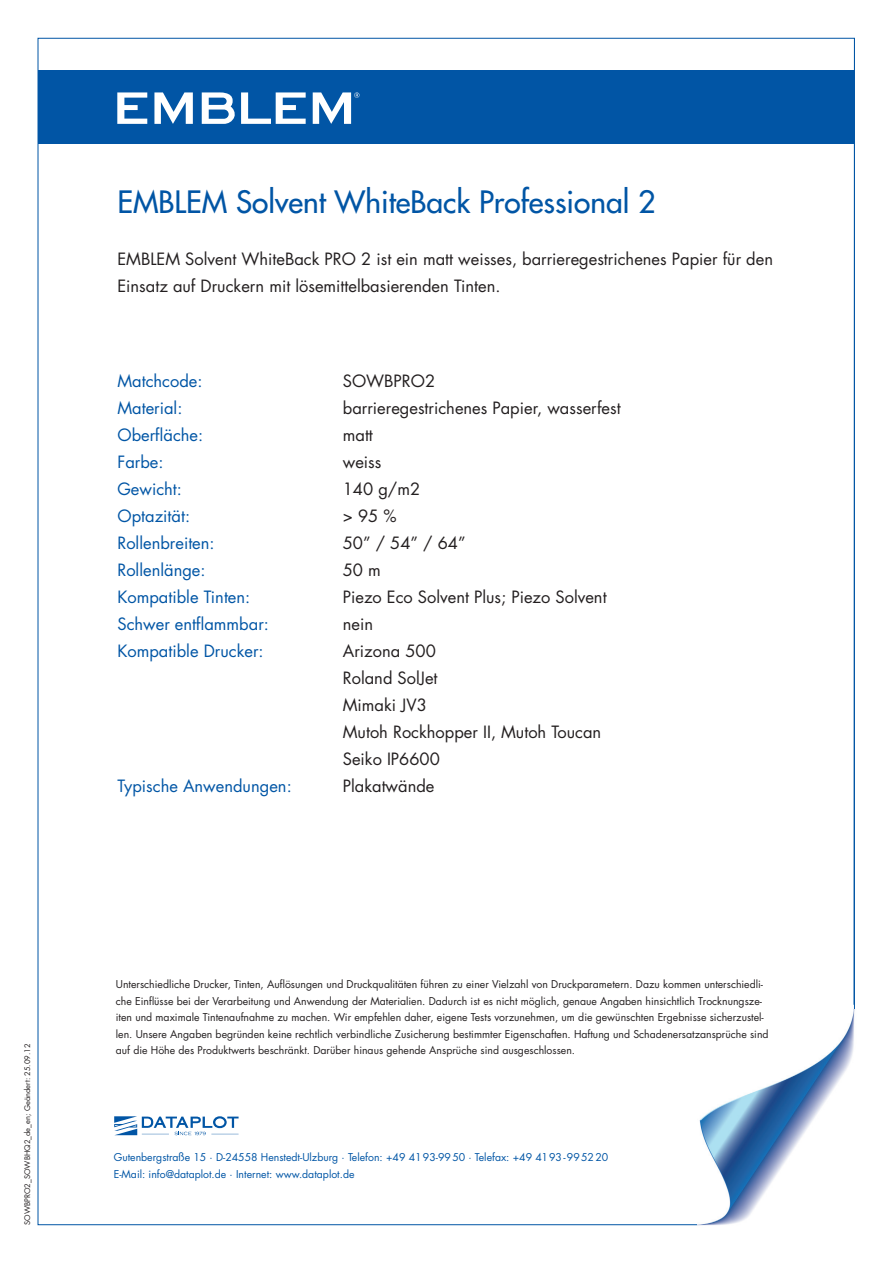
<style>
.page{position:relative;width:893px;height:1263px;background:#fff}
.page>*{position:absolute;margin:0;border:0;box-sizing:border-box;transform-origin:0 0}
.t1{font:30px "Futura";color:#0155a5}
.t2{font:16.5px/27px "Futura";color:#231f20}
.t3{font:16.5px "Futura";color:#0155a5}
.t4{font:10.5px/16.5px "Futura";color:#231f20}
.t5{font:10.5px/16.5px "Futura";color:#0155a5}
.t6{font:7.5px "Futura";color:#231f20}
</style>
<div class="page">
<div style="left:38px;top:70px;width:816px;height:74px;background:#0155a5"></div>
<svg style="left:117px;top:92px;width:30px;height:32px"></svg>
<svg style="left:154px;top:92px;width:39px;height:32px"></svg>
<svg style="left:202px;top:92px;width:104px;height:32px"></svg>
<svg style="left:313px;top:92px;width:46px;height:32px"></svg>
<hr style="left:854px;top:38px;width:1px;height:967px;background:#0155a5">
<img style="left:698px;top:1009px;width:157px;height:217px">
<svg style="left:114px;top:1116px;width:125px;height:19px"></svg>
<p class="t6" style="left:22px;top:1225px;width:183px;rotate:-90deg">SOWBPRO2_SOWBHQ2_de_en; Geändert: 25.09.12</p>
<h1 class="t1" style="left:117px;top:182px;width:539px">EMBLEM Solvent WhiteBack Professional 2</h1>
<h2 class="t2" style="left:117px;top:245px;width:657px">EMBLEM Solvent WhiteBack PRO 2 ist ein matt weisses, barrieregestrichenes Papier für den<br>Einsatz auf Druckern mit lösemittelbasierenden Tinten.</h2>
<h2 class="t3" style="left:117px;top:370px;width:87px">Matchcode:</h2>
<h2 class="t2" style="left:343px;top:367px;width:94px">SOWBPRO2</h2>
<h2 class="t3" style="left:117px;top:397px;width:67px">Material:</h2>
<h2 class="t2" style="left:343px;top:394px;width:279px">barrieregestrichenes Papier, wasserfest</h2>
<h2 class="t3" style="left:117px;top:424px;width:87px">Oberfläche:</h2>
<h2 class="t2" style="left:343px;top:421px;width:32px">matt</h2>
<h2 class="t3" style="left:117px;top:451px;width:48px">Farbe:</h2>
<h2 class="t2" style="left:343px;top:448px;width:40px">weiss</h2>
<h2 class="t3" style="left:117px;top:478px;width:66px">Gewicht:</h2>
<h2 class="t2" style="left:343px;top:475px;width:79px">140 g/m2</h2>
<h2 class="t3" style="left:117px;top:505px;width:74px">Optazität:</h2>
<h2 class="t2" style="left:343px;top:502px;width:55px">&gt; 95 %</h2>
<h2 class="t3" style="left:117px;top:532px;width:99px">Rollenbreiten:</h2>
<h2 class="t2" style="left:343px;top:529px;width:124px">50” / 54” / 64”</h2>
<h2 class="t3" style="left:117px;top:559px;width:90px">Rollenlänge:</h2>
<h2 class="t2" style="left:343px;top:556px;width:40px">50 m</h2>
<h2 class="t3" style="left:117px;top:586px;width:134px">Kompatible Tinten:</h2>
<h2 class="t2" style="left:343px;top:583px;width:265px">Piezo Eco Solvent Plus; Piezo Solvent</h2>
<h2 class="t3" style="left:117px;top:613px;width:153px">Schwer entflammbar:</h2>
<h2 class="t2" style="left:343px;top:610px;width:32px">nein</h2>
<h2 class="t3" style="left:117px;top:640px;width:148px">Kompatible Drucker:</h2>
<h2 class="t2" style="left:343px;top:637px;width:260px">Arizona 500<br>Roland SolJet<br>Mimaki JV3<br>Mutoh Rockhopper II, Mutoh Toucan<br>Seiko IP6600</h2>
<h2 class="t3" style="left:117px;top:775px;width:176px">Typische Anwendungen:</h2>
<h2 class="t2" style="left:343px;top:772px;width:93px">Plakatwände</h2>
<p class="t4" style="left:116px;top:976px;width:654px">Unterschiedliche Drucker, Tinten, Auflösungen und Druckqualitäten führen zu einer Vielzahl von Druckparametern. Dazu kommen unterschiedli&shy;che Einflüsse bei der Verarbeitung und Anwendung der Materialien. Dadurch ist es nicht möglich, genaue Angaben hinsichtlich Trocknungsze&shy;iten und maximale Tintenaufnahme zu machen. Wir empfehlen daher, eigene Tests vorzunehmen, um die gewünschten Ergebnisse sicherzustel&shy;len. Unsere Angaben begründen keine rechtlich verbindliche Zusicherung bestimmter Eigenschaften. Haftung und Schadenersatzansprüche sind auf die Höhe des Produktwerts beschränkt. Darüber hinaus gehende Ansprüche sind ausgeschlossen.</p>
<p class="t5" style="left:114px;top:1149px;width:496px">Gutenbergstraße 15 · D-24558 Henstedt-Ulzburg · Telefon: +49 4193-9950 · Telefax: +49 4193-995220<br>E-Mail: info@dataplot.de · Internet: www.dataplot.de</p>
</div>
